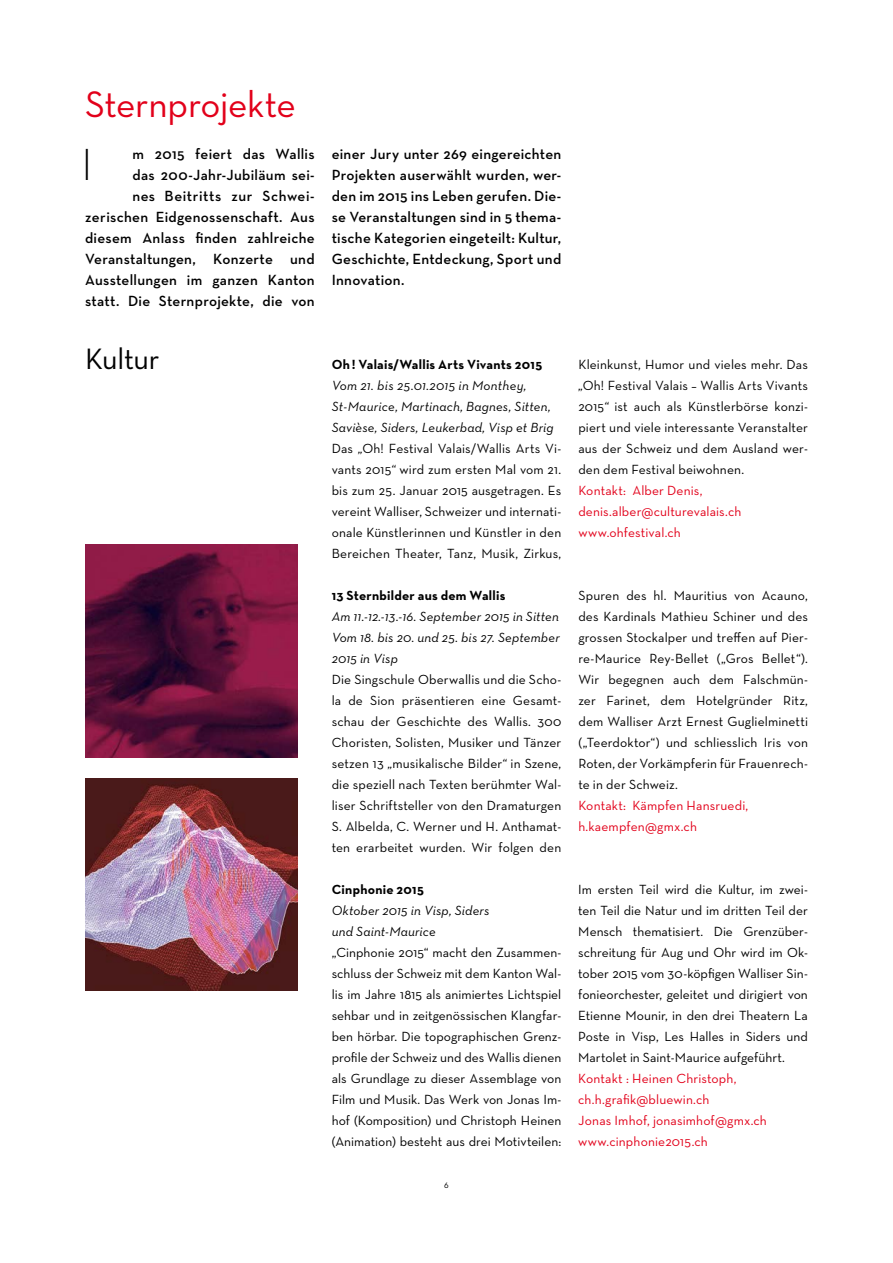
<style>
.page{position:relative;width:893px;height:1263px;background:#fff}
.page>*{position:absolute;margin:0;border:0;box-sizing:border-box;transform-origin:0 0}
.t1{font:300 45.75px "Neutra Text";color:#000}
.t2{font:37.5px "Neutra Text";letter-spacing:-.01em;color:#e2001a}
.t3{font:30px "Neutra Text";letter-spacing:-.01em;color:#000}
.t4{font:600 15px/21px "Neutra Text";letter-spacing:.02em;color:#000;text-align:right}
.t5{font:13.5px/21px "Neutra Text";letter-spacing:.01em;color:#000;text-align:justify}
.t6{font:13.5px/21px "Neutra Text";letter-spacing:.01em;color:#e2001a}
.t7{font:italic 13.5px/21px "Neutra Text";letter-spacing:.01em;color:#000;text-align:justify}
.t8{font:700 13.5px "Neutra Text";letter-spacing:.015em;color:#000}
.t9{font:9px "Neutra Text";color:#000}
.s1{font-style:italic}
</style>
<div class="page">
<img style="left:85px;top:544px;width:213px;height:213px">
<img style="left:85px;top:778px;width:213px;height:213px">
<h2 class="t2" style="left:85px;top:81px;width:212px">Sternprojekte</h2>
<p class="t4" style="left:85px;top:143px;width:231px">m 2015 feiert das Wallis<br>das 200-Jahr-Jubiläum sei-<br>nes Beitritts zur Schwei&shy;zerischen Eidgenossenschaft. Aus diesem Anlass finden zahlreiche<br>Veranstaltungen, Konzerte und<br>Ausstellungen im ganzen Kanton statt. Die Sternprojekte, die von</p>
<p class="t4" style="left:332px;top:143px;width:231px;text-align:justify">einer Jury unter 269 eingereichten Projekten auserwählt wurden, wer&shy;den im 2015 ins Leben gerufen. Die&shy;se Veranstaltungen sind in 5 thema&shy;tische Kategorien eingeteilt: Kultur, Geschichte, Entdeckung, Sport und Innovation.</p>
<h1 class="t1" style="left:81px;top:136px;width:13px">I</h1>
<h3 class="t3" style="left:85px;top:340px;width:76px">Kultur</h3>
<p class="t8" style="left:332px;top:356px;width:212px">Oh! Valais/Wallis Arts Vivants 2015</p>
<p class="t5" style="left:332px;top:374px;width:231px;text-align:left"><span class="s1">Vom 21. bis 25.01.2015 in Monthey, St-Maurice, Martinach, Bagnes, Sitten, Savièse, Siders, Leukerbad, Visp et Brig </span>Das <span class="s1">„</span>Oh! Festival Valais/Wallis Arts Vi&shy;vants 2015<span class="s1">“</span> wird zum ersten Mal vom 21. bis zum 25. Januar 2015 ausgetragen. Es vereint Walliser, Schweizer und internati&shy;onale Künstlerinnen und Künstler in den Bereichen Theater, Tanz, Musik, Zirkus,</p>
<p class="t8" style="left:332px;top:587px;width:175px">13 Sternbilder aus dem Wallis</p>
<p class="t7" style="left:332px;top:605px;width:230px">Am 11.-12.-13.-16. September 2015 in Sitten Vom 18. bis 20. und 25. bis 27. September 2015 in Visp</p>
<p class="t5" style="left:332px;top:668px;width:231px">Die Singschule Oberwallis und die Scho&shy;la de Sion präsentieren eine Gesamt&shy;schau der Geschichte des Wallis. 300<br>Choristen, Solisten, Musiker und Tänzer setzen 13 <span class="s1">„</span>musikalische Bilder<span class="s1">“</span> in Szene, die speziell nach Texten berühmter Wal&shy;liser Schriftsteller von den Dramaturgen S. Albelda, C. Werner und H. Anthamat&shy;ten erarbeitet wurden. Wir folgen den</p>
<p class="t8" style="left:332px;top:881px;width:94px">Cinphonie 2015</p>
<p class="t7" style="left:332px;top:899px;width:159px">Oktober 2015 in Visp, Siders und Saint-Maurice</p>
<p class="t5" style="left:332px;top:941px;width:231px">„Cinphonie 2015“ macht den Zusammen&shy;schluss der Schweiz mit dem Kanton Wal&shy;lis im Jahre 1815 als animiertes Lichtspiel sehbar und in zeitgenössischen Klangfar&shy;ben hörbar. Die topographischen Grenz&shy;profile der Schweiz und des Wallis dienen als Grundlage zu dieser Assemblage von Film und Musik. Das Werk von Jonas Im&shy;hof (Komposition) und Christoph Heinen (Animation) besteht aus drei Motivteilen:</p>
<p class="t9" style="left:444px;top:1179px;width:6px">6</p>
<p class="t5" style="left:578px;top:353px;width:231px">Kleinkunst, Humor und vieles mehr. Das <span class="s1">„</span>Oh! Festival Valais – Wallis Arts Vivants 2015<span class="s1">“</span> ist auch als Künstlerbörse konzi&shy;piert und viele interessante Veranstalter aus der Schweiz und dem Ausland wer&shy;den dem Festival beiwohnen.</p>
<p class="t6" style="left:578px;top:479px;width:164px">Kontakt: Alber Denis, denis.alber@culturevalais.ch www.ohfestival.ch</p>
<p class="t5" style="left:578px;top:584px;width:231px">Spuren des hl. Mauritius von Acauno, des Kardinals Mathieu Schiner und des grossen Stockalper und treffen auf Pier&shy;re-Maurice Rey-Bellet („Gros Bellet“).<br>Wir begegnen auch dem Falschmün&shy;zer Farinet, dem Hotelgründer Ritz, dem Walliser Arzt Ernest Guglielminetti („Teerdoktor“) und schliesslich Iris von Roten, der Vorkämpferin für Frauenrech&shy;te in der Schweiz.</p>
<p class="t6" style="left:578px;top:794px;width:171px">Kontakt: Kämpfen Hansruedi, h.kaempfen@gmx.ch</p>
<p class="t5" style="left:578px;top:879px;width:231px">Im ersten Teil wird die Kultur, im zwei&shy;ten Teil die Natur und im dritten Teil der Mensch thematisiert. Die Grenzüber&shy;schreitung für Aug und Ohr wird im Ok&shy;tober 2015 vom 30-köpfigen Walliser Sin&shy;fonieorchester, geleitet und dirigiert von Etienne Mounir, in den drei Theatern La Poste in Visp, Les Halles in Siders und Martolet in Saint-Maurice aufgeführt.</p>
<p class="t6" style="left:578px;top:1068px;width:190px">Kontakt : Heinen Christoph, ch.h.grafik@bluewin.ch<br>Jonas Imhof, jonasimhof@gmx.ch www.cinphonie2015.ch</p>
</div>
